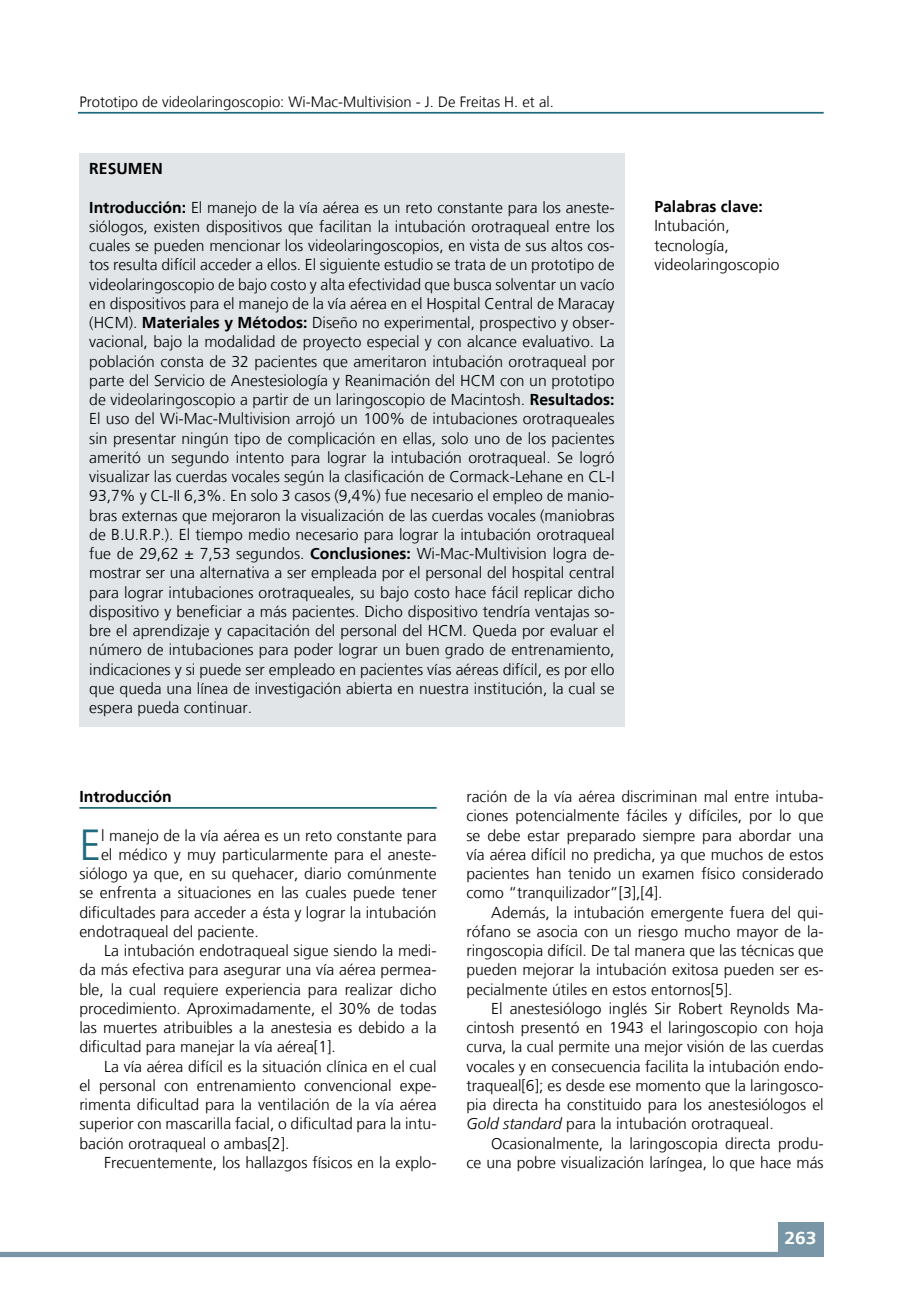
<style>
.page{position:relative;width:918px;height:1315px;background:#fff}
.page>*{position:absolute;margin:0;border:0;box-sizing:border-box;transform-origin:0 0}
.t1{font:300 43.4px "Frutiger LT";color:#1f6b7d}
.t2{font:700 17.5px "Frutiger LT";color:#fff;scale:1.1 1}
.t3{font:300 15.75px/19.2px "Frutiger LT";color:#000;text-align:justify}
.t4{font:700 15.75px "Frutiger LT";color:#000}
.t5{font:300 14.88px "Frutiger LT";color:#000}
.s1{font-weight:700}
.s2{font-style:italic}
</style>
<div class="page">
<div style="left:778px;top:1222px;width:45px;height:35px;background:#7896a5"></div>
<div style="left:0;top:1251px;width:780px;height:6px;background:#7896a5"></div>
<hr style="left:78px;top:112px;width:745px;height:2px;background:#1f6b7d">
<div style="left:79px;top:153px;width:545px;height:574px;background:#e1e5e8"></div>
<hr style="left:79px;top:807px;width:358px;height:2px;background:#1f6b7d">
<p class="t5" style="left:79px;top:94px;width:476px">Prototipo de videolaringoscopio: Wi-Mac-Multivision - J. De Freitas H. et al.</p>
<p class="t4" style="left:89px;top:159px;width:75px">RESUMEN</p>
<p class="t3" style="left:89px;top:198px;width:527px"><span class="s1">Introducción:</span> El manejo de la vía aérea es un reto constante para los aneste&shy;siólogos, existen dispositivos que facilitan la intubación orotraqueal entre los cuales se pueden mencionar los videolaringoscopios, en vista de sus altos cos&shy;tos resulta difícil acceder a ellos. El siguiente estudio se trata de un prototipo de videolaringoscopio de bajo costo y alta efectividad que busca solventar un vacío en dispositivos para el manejo de la vía aérea en el Hospital Central de Maracay (HCM). <span class="s1">Materiales y Métodos:</span> Diseño no experimental, prospectivo y obser&shy;vacional, bajo la modalidad de proyecto especial y con alcance evaluativo. La población consta de 32 pacientes que ameritaron intubación orotraqueal por parte del Servicio de Anestesiología y Reanimación del HCM con un prototipo de videolaringoscopio a partir de un laringoscopio de Macintosh. <span class="s1">Resultados:<br></span>El uso del Wi-Mac-Multivision arrojó un 100% de intubaciones orotraqueales sin presentar ningún tipo de complicación en ellas, solo uno de los pacientes ameritó un segundo intento para lograr la intubación orotraqueal. Se logró visualizar las cuerdas vocales según la clasificación de Cormack-Lehane en CL-I 93,7% y CL-II 6,3%. En solo 3 casos (9,4%) fue necesario el empleo de manio&shy;bras externas que mejoraron la visualización de las cuerdas vocales (maniobras de B.U.R.P.). El tiempo medio necesario para lograr la intubación orotraqueal fue de 29,62 ± 7,53 segundos. <span class="s1">Conclusiones:</span> Wi-Mac-Multivision logra de&shy;mostrar ser una alternativa a ser empleada por el personal del hospital central para lograr intubaciones orotraqueales, su bajo costo hace fácil replicar dicho dispositivo y beneficiar a más pacientes. Dicho dispositivo tendría ventajas so&shy;bre el aprendizaje y capacitación del personal del HCM. Queda por evaluar el número de intubaciones para poder lograr un buen grado de entrenamiento, indicaciones y si puede ser empleado en pacientes vías aéreas difícil, es por ello que queda una línea de investigación abierta en nuestra institución, la cual se espera pueda continuar.</p>
<p class="t4" style="left:654px;top:197px;width:110px">Palabras clave:</p>
<p class="t3" style="left:654px;top:217px;width:127px;text-align:left">Intubación, tecnología, videolaringoscopio</p>
<p class="t4" style="left:79px;top:787px;width:94px">Introducción</p>
<h1 class="t1" style="left:79px;top:820px;width:23px">E</h1>
<p class="t3" style="left:101px;top:825px;width:337px">l manejo de la vía aérea es un reto constante para</p>
<p class="t3" style="left:101px;top:845px;width:337px">el médico y muy particularmente para el aneste-</p>
<p class="t3" style="left:79px;top:864px;width:359px">siólogo ya que, en su quehacer, diario comúnmente</p>
<p class="t3" style="left:79px;top:883px;width:359px">se enfrenta a situaciones en las cuales puede tener</p>
<p class="t3" style="left:79px;top:902px;width:359px">dificultades para acceder a ésta y lograr la intubación</p>
<p class="t3" style="left:79px;top:922px;width:181px">endotraqueal del paciente.</p>
<p class="t3" style="left:104px;top:941px;width:334px">La intubación endotraqueal sigue siendo la medi-</p>
<p class="t3" style="left:79px;top:960px;width:359px">da más efectiva para asegurar una vía aérea permea-</p>
<p class="t3" style="left:79px;top:979px;width:359px">ble, la cual requiere experiencia para realizar dicho</p>
<p class="t3" style="left:79px;top:999px;width:359px">procedimiento. Aproximadamente, el 30% de todas</p>
<p class="t3" style="left:79px;top:1018px;width:359px">las muertes atribuibles a la anestesia es debido a la</p>
<p class="t3" style="left:79px;top:1037px;width:258px">dificultad para manejar la vía aérea[1].</p>
<p class="t3" style="left:104px;top:1056px;width:334px">La vía aérea difícil es la situación clínica en el cual</p>
<p class="t3" style="left:79px;top:1076px;width:359px">el personal con entrenamiento convencional expe-</p>
<p class="t3" style="left:79px;top:1095px;width:359px">rimenta dificultad para la ventilación de la vía aérea</p>
<p class="t3" style="left:79px;top:1114px;width:359px">superior con mascarilla facial, o dificultad para la intu-</p>
<p class="t3" style="left:79px;top:1133px;width:212px">bación orotraqueal o ambas[2].</p>
<p class="t3" style="left:104px;top:1153px;width:334px">Frecuentemente, los hallazgos físicos en la explo-</p>
<p class="t3" style="left:466px;top:787px;width:359px">ración de la vía aérea discriminan mal entre intuba&shy;ciones potencialmente fáciles y difíciles, por lo que se debe estar preparado siempre para abordar una vía aérea difícil no predicha, ya que muchos de estos pacientes han tenido un examen físico considerado como “tranquilizador”[3],[4].</p>
<p class="t3" style="left:466px;top:902px;width:359px;text-indent:25px">Además, la intubación emergente fuera del qui&shy;rófano se asocia con un riesgo mucho mayor de la&shy;ringoscopia difícil. De tal manera que las técnicas que pueden mejorar la intubación exitosa pueden ser es&shy;pecialmente útiles en estos entornos[5].</p>
<p class="t3" style="left:466px;top:999px;width:359px;text-indent:25px">El anestesiólogo inglés Sir Robert Reynolds Ma&shy;cintosh presentó en 1943 el laringoscopio con hoja curva, la cual permite una mejor visión de las cuerdas vocales y en consecuencia facilita la intubación endo&shy;traqueal[6]; es desde ese momento que la laringosco&shy;pia directa ha constituido para los anestesiólogos el <span class="s2">Gold standard</span> para la intubación orotraqueal.</p>
<p class="t3" style="left:466px;top:1133px;width:359px;text-align:right">Ocasionalmente, la laringoscopia directa produ-<br>ce una pobre visualización laríngea, lo que hace más</p>
<p class="t2" style="left:784px;top:1227px;width:31px">263</p>
</div>
